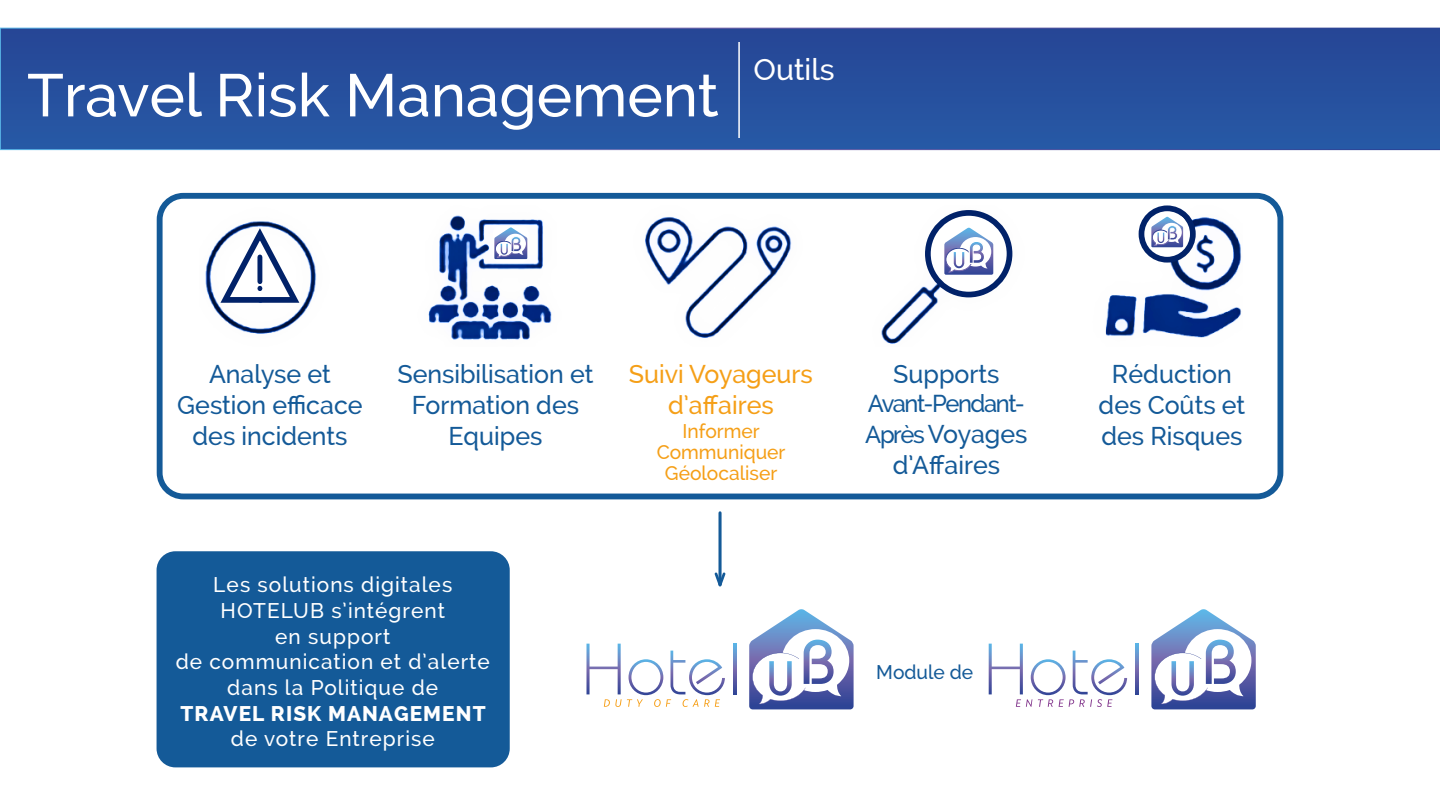
<style>
.page{position:relative;width:1440px;height:810px;background:#fff}
.page>*{position:absolute;margin:0;border:0;box-sizing:border-box;transform-origin:0 0}
.t1{font:500 60px "Raleway";color:#fff}
.t2{font:500 30px "Raleway";color:#fff}
.t3{font:500 25.72px/30.9px "Raleway";color:#145a98;text-align:center}
.t4{font:500 25.72px/30.9px "Raleway";color:#f59f17;text-align:center}
.t5{font:500 24.53px "Raleway";letter-spacing:-.06em;color:#145a98}
.t6{font:500 21.23px/25.7px "Raleway";letter-spacing:.05em;color:#fff;text-align:center}
.t7{font:800 21.23px "Raleway";letter-spacing:.05em;color:#fff}
.t8{font:500 19.8px/20.9px "Raleway";color:#f59f17;text-align:center}
.t9{font:500 19.8px "Raleway";color:#145a98}
.s1{font-size:24.53px}
</style>
<div class="page">
<div style="left:157px;top:193px;width:1126px;height:306px;border:6px solid #145a98;border-radius:24px"></div>
<img style="left:205px;top:208px;width:1037px;height:136px">
<div style="left:157px;top:551px;width:353px;height:216px;background:#145a98;border-radius:19px"></div>
<svg style="left:1141px;top:208px;width:52px;height:52px"></svg>
<div style="left:1139px;top:205px;width:57px;height:58px;border:6px solid #012269;border-radius:50%"></div>
<svg style="left:1150px;top:216px;width:35px;height:32px"></svg>
<svg style="left:216px;top:227px;width:88px;height:79px"></svg>
<svg style="left:733px;top:644px;width:3px;height:50px"></svg>
<svg style="left:749px;top:609px;width:105px;height:100px"></svg>
<svg style="left:586px;top:644px;width:139px;height:63px"></svg>
<svg style="left:1136px;top:644px;width:2px;height:50px"></svg>
<svg style="left:1151px;top:609px;width:105px;height:100px"></svg>
<svg style="left:989px;top:644px;width:138px;height:63px"></svg>
<div style="left:490px;top:233px;width:11px;height:10px;background:#fdfdfd"></div>
<svg style="left:493px;top:226px;width:36px;height:37px"></svg>
<hr style="left:719px;top:513px;width:3px;height:72px;background:#145a98">
<svg style="left:714px;top:570px;width:12px;height:17px"></svg>
<svg style="left:928px;top:213px;width:82px;height:82px"></svg>
<div style="left:925px;top:210px;width:87px;height:87px;border:6px solid #012269;border-radius:50%"></div>
<svg style="left:942px;top:226px;width:53px;height:50px"></svg>
<svg style="left:0;top:28px;width:1440px;height:122px;background:#264f9d"></svg>
<hr style="left:738px;top:42px;width:2px;height:96px;background:#fff">
<h1 class="t1" style="left:27px;top:61px;width:693px">Travel Risk Management</h1>
<p class="t2" style="left:754px;top:52px;width:82px">Outils</p>
<p class="t3" style="left:177px;top:359px;width:187px">Analyse et<br>Gestion efficace des incidents</p>
<p class="t3" style="left:397px;top:359px;width:197px">Sensibilisation et<br>Formation des<br>Equipes</p>
<p class="t4" style="left:629px;top:359px;width:185px">Suivi Voyageurs d’affaires</p>
<p class="t8" style="left:657px;top:421px;width:130px">Informer<br>Communiquer<br>Géolocaliser</p>
<p class="t6" style="left:176px;top:572px;width:316px">Les solutions digitales<br>HOTELUB s’intégrent<br>en support<br>de communication et d’alerte dans la Politique de</p>
<p class="t7" style="left:181px;top:701px;width:307px">TRAVEL RISK MANAGEMENT</p>
<p class="t6" style="left:231px;top:726px;width:205px">de votre Entreprise</p>
<p class="t3" style="left:893px;top:359px;width:108px">Supports</p>
<p class="t5" style="left:868px;top:389px;width:158px">Avant-Pendant-</p>
<p class="t3" style="left:865px;top:419px;width:164px"><span class="s1">Après</span> Voyages d’Affaires</p>
<p class="t9" style="left:876px;top:661px;width:99px">Module de</p>
<p class="t3" style="left:1099px;top:359px;width:148px">Réduction des Coûts et des Risques</p>
</div>
